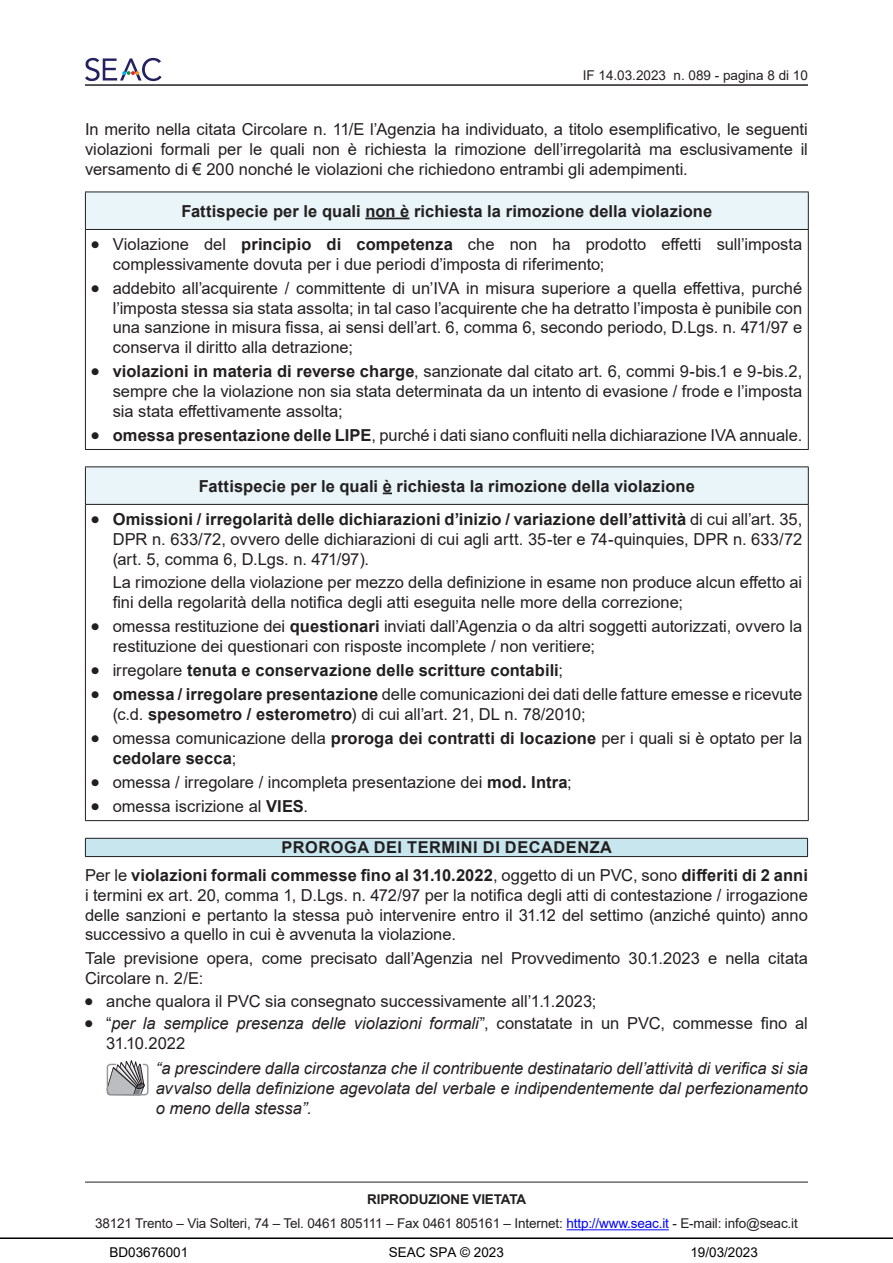
<style>
.page{position:relative;width:893px;height:1263px;background:#fff}
.page>*{position:absolute;margin:0;border:0;box-sizing:border-box;transform-origin:0 0}
.Body_Text{font:16.5px/19.8px "Arial";color:#231f20}
.punto{font:italic 16.5px/19.8px "Arial";letter-spacing:-.005em;color:#231f20;text-align:justify}
.Body_Text-2{font:700 16.5px "Arial";letter-spacing:.005em;color:#231f20}
.R50{font:16.5px/19.8px "Arial";color:#231f20}
.Titolo3{font:700 16.35px "Arial";letter-spacing:.035em;color:#231f20}
.t1{font:13.5px/24.8px "Arial";letter-spacing:-.01em;color:#231f20;text-align:center}
.t2{font:13.5px "Arial";color:#000}
.s1{font-weight:700}
.s2{font-weight:400}
.s3{font-style:italic}
.s4{color:#00f}
</style>
<div class="page">
<hr style="left:85px;top:1182px;width:723px;height:1px;background:#231f20">
<hr style="left:566px;top:1229px;width:103px;height:1px;background:#00f">
<hr style="left:85px;top:85px;width:723px;height:1px;background:#231f20">
<svg style="left:85px;top:58px;width:77px;height:23px"></svg>
<div style="left:85px;top:192px;width:723px;height:37px;background:#e9f5f8"></div>
<hr style="left:85px;top:192px;width:724px;height:1px;background:#231f20">
<hr style="left:85px;top:192px;width:1px;height:37px;background:#231f20">
<hr style="left:808px;top:192px;width:1px;height:37px;background:#231f20">
<hr style="left:85px;top:229px;width:724px;height:1px;background:#231f20">
<hr style="left:85px;top:230px;width:1px;height:219px;background:#231f20">
<hr style="left:808px;top:230px;width:1px;height:219px;background:#231f20">
<hr style="left:85px;top:449px;width:724px;height:1px;background:#231f20">
<hr style="left:365px;top:218px;width:44px;height:1px;background:#231f20">
<div style="left:85px;top:467px;width:723px;height:37px;background:#e9f5f8"></div>
<hr style="left:85px;top:466px;width:724px;height:1px;background:#231f20">
<hr style="left:85px;top:467px;width:1px;height:37px;background:#231f20">
<hr style="left:808px;top:467px;width:1px;height:37px;background:#231f20">
<hr style="left:85px;top:504px;width:724px;height:1px;background:#231f20">
<hr style="left:85px;top:505px;width:1px;height:315px;background:#231f20">
<hr style="left:808px;top:505px;width:1px;height:315px;background:#231f20">
<hr style="left:85px;top:820px;width:724px;height:1px;background:#231f20">
<svg style="left:383px;top:492px;width:9px;height:2px"></svg>
<div style="left:85px;top:838px;width:723px;height:18px;background:#c8e6ed"></div>
<svg style="left:85px;top:839px;width:1px;height:17px"></svg>
<svg style="left:807px;top:839px;width:1px;height:17px"></svg>
<hr style="left:85px;top:838px;width:723px;height:1px;background:#231f20">
<hr style="left:85px;top:856px;width:723px;height:1px;background:#231f20">
<svg style="left:106px;top:1060px;width:43px;height:36px"></svg>
<div style="left:107px;top:1064px;width:41px;height:31px;border:1px solid #939598;border-radius:3px"></div>
<hr style="left:0;top:1237px;width:893px;height:2px;background:#000">
<p class="t1" style="left:583px;top:63px;width:227px">IF 14.03.2023 n. 089 - pagina 8 di 10</p>
<p class="Body_Text" style="left:85px;top:120px;width:724px;text-align:justify">In merito nella citata Circolare n. 11/E l’Agenzia ha individuato, a titolo esemplificativo, le seguenti violazioni formali per le quali non è richiesta la rimozione dell’irregolarità ma esclusivamente il versamento di € 200 nonché le violazioni che richiedono entrambi gli adempimenti.</p>
<p class="Body_Text-2" style="left:181px;top:199px;width:532px">Fattispecie per le quali non è richiesta la rimozione della violazione</p>
<p class="Body_Text" style="left:113px;top:234px;width:691px">Violazione del <span class="s1">principio di competenza</span> che non ha prodotto effetti sull’imposta complessivamente dovuta per i due periodi d’imposta di riferimento;</p>
<p class="Body_Text" style="left:113px;top:278px;width:691px;text-align:justify">addebito all’acquirente / committente di un’IVA in misura superiore a quella effettiva, purché l’imposta stessa sia stata assolta; in tal caso l’acquirente che ha detratto l’imposta è punibile con una sanzione in misura fissa, ai sensi dell’art. 6, comma 6, secondo periodo, D.Lgs. n. 471/97 e conserva il diritto alla detrazione;</p>
<p class="Body_Text" style="left:113px;top:361px;width:691px;text-align:justify"><span class="s1">violazioni in materia di reverse charge</span>, sanzionate dal citato art. 6, commi 9-bis.1 e 9-bis.2, sempre che la violazione non sia stata determinata da un intento di evasione / frode e l’imposta sia stata effettivamente assolta;</p>
<p class="Body_Text" style="left:113px;top:425px;width:691px"><span class="s1">omessa presentazione delle LIPE</span>, purché i dati siano confluiti nella dichiarazione IVA annuale.</p>
<p class="Body_Text-2" style="left:199px;top:474px;width:497px">Fattispecie per le quali è richiesta la rimozione della violazione</p>
<p class="Body_Text" style="left:113px;top:509px;width:691px;text-align:justify"><span class="s1">Omissioni / irregolarità delle dichiarazioni d’inizio / variazione dell’attività</span> di cui all’art. 35, DPR n. 633/72, ovvero delle dichiarazioni di cui agli artt. 35-ter e 74-quinquies, DPR n. 633/72 (art. 5, comma 6, D.Lgs. n. 471/97).</p>
<p class="R50" style="left:113px;top:572px;width:691px">La rimozione della violazione per mezzo della definizione in esame non produce alcun effetto ai fini della regolarità della notifica degli atti eseguita nelle more della correzione;</p>
<p class="Body_Text" style="left:113px;top:617px;width:691px">omessa restituzione dei <span class="s1">questionari</span> inviati dall’Agenzia o da altri soggetti autorizzati, ovvero la restituzione dei questionari con risposte incomplete / non veritiere;</p>
<p class="Body_Text-2" style="left:113px;top:659px;width:452px"><span class="s2">irregolare</span> tenuta e conservazione delle scritture contabili<span class="s2">;</span></p>
<p class="Body_Text" style="left:113px;top:684px;width:691px"><span class="s1">omessa / irregolare presentazione</span> delle comunicazioni dei dati delle fatture emesse e ricevute (c.d. <span class="s1">spesometro / esterometro</span>) di cui all’art. 21, DL n. 78/2010;</p>
<p class="Body_Text" style="left:113px;top:728px;width:691px">omessa comunicazione della <span class="s1">proroga dei contratti di locazione</span> per i quali si è optato per la <span class="s1">cedolare secca</span>;</p>
<p class="Body_Text" style="left:113px;top:772px;width:461px">omessa / irregolare / incompleta presentazione dei <span class="s1">mod. Intra</span>;</p>
<p class="Body_Text" style="left:113px;top:796px;width:197px">omessa iscrizione al <span class="s1">VIES</span>.</p>
<p class="Titolo3" style="left:281px;top:836px;width:332px">PROROGA DEI TERMINI DI DECADENZA</p>
<p class="Body_Text" style="left:85px;top:865px;width:724px;text-align:justify">Per le <span class="s1">violazioni formali commesse fino al 31.10.2022</span>, oggetto di un PVC, sono <span class="s1">differiti di 2 anni </span>i termini ex art. 20, comma 1, D.Lgs. n. 472/97 per la notifica degli atti di contestazione / irrogazione delle sanzioni e pertanto la stessa può intervenire entro il 31.12 del settimo (anziché quinto) anno successivo a quello in cui è avvenuta la violazione.</p>
<p class="Body_Text" style="left:85px;top:948px;width:724px">Tale previsione opera, come precisato dall’Agenzia nel Provvedimento 30.1.2023 e nella citata<br>Circolare n. 2/E:</p>
<p class="Body_Text" style="left:106px;top:991px;width:492px">anche qualora il PVC sia consegnato successivamente all’1.1.2023;</p>
<p class="Body_Text" style="left:106px;top:1013px;width:703px">“<span class="s3">per la semplice presenza delle violazioni formali</span>”, constatate in un PVC, commesse fino al<br>31.10.2022</p>
<p class="punto" style="left:156px;top:1058px;width:654px">“a prescindere dalla circostanza che il contribuente destinatario dell’attività di verifica si sia avvalso della definizione agevolata del verbale e indipendentemente dal perfezionamento o meno della stessa”.</p>
<p class="t1" style="left:95px;top:1186px;width:704px"><span class="s1">RIPRODUZIONE VIETATA<br></span>38121 Trento – Via Solteri, 74 – Tel. 0461 805111 – Fax 0461 805161 – Internet: <span class="s4">http://www.seac.it</span> - E-mail: info@seac.it</p>
<p class="t2" style="left:109px;top:1245px;width:80px">BD03676001</p>
<p class="t2" style="left:389px;top:1245px;width:116px">SEAC SPA © 2023</p>
<p class="t2" style="left:690px;top:1245px;width:69px">19/03/2023</p>
</div>
